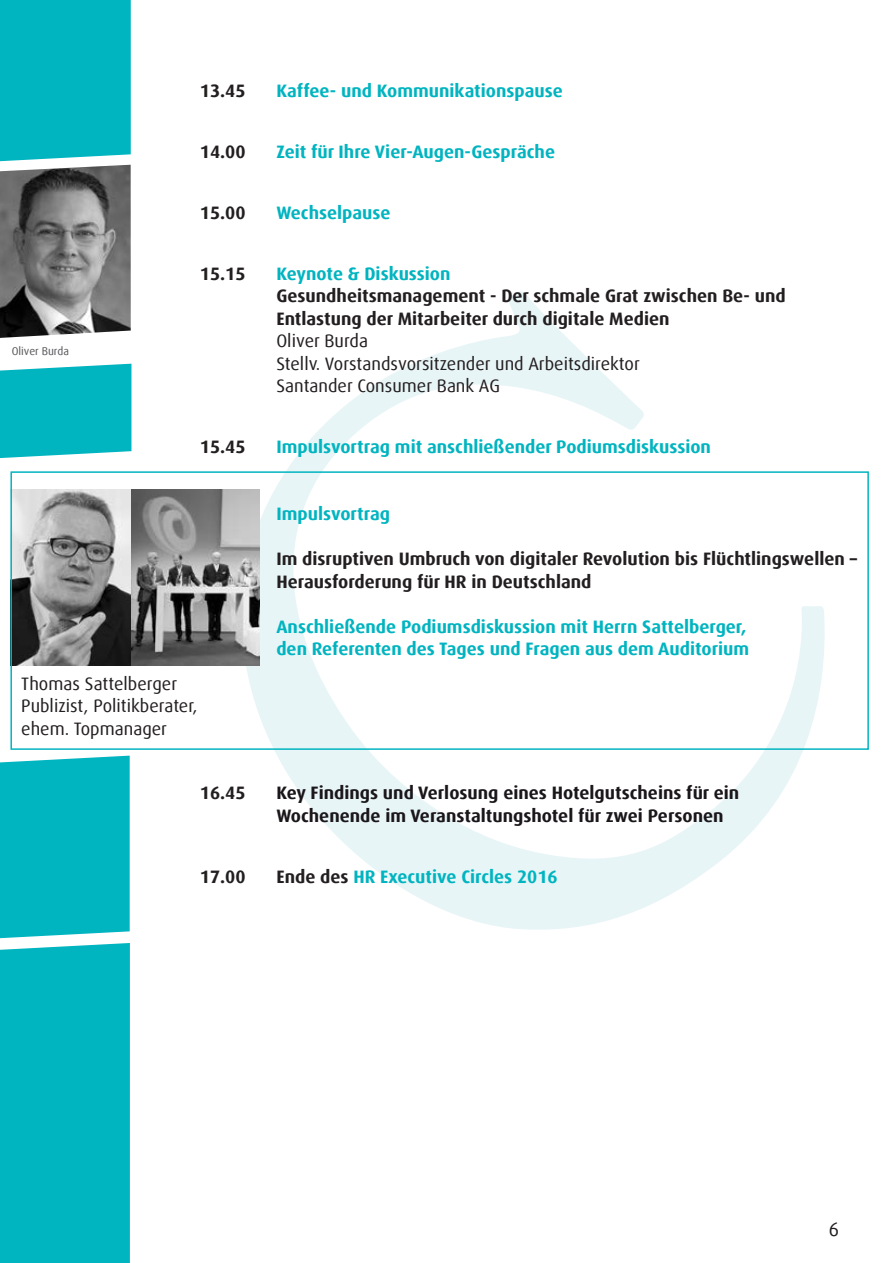
<style>
.page{position:relative;width:893px;height:1263px;background:#fff}
.page>*{position:absolute;margin:0;border:0;box-sizing:border-box;transform-origin:0 0}
.t1{font:19.5px "Dax Offc";color:#231f20}
.Copy_2{font:700 18px/22.5px "Dax Offc";color:#00b4c0}
.Copy_2-2{font:700 18px/22.5px "Dax Offc";color:#231f20}
.t2{font:18px/22.5px "Dax Offc";color:#231f20}
.t3{font:700 18px/22.5px "Dax Offc";color:#1a161a}
.Copy_2-3{font:11.25px "Dax Offc";color:#57585a}
.s1{color:#231f20}
</style>
<div class="page">
<svg style="left:235px;top:291px;width:590px;height:639px"></svg>
<div style="left:0;top:0;width:131px;height:161px;background:#00b4c0"></div>
<img style="left:0;top:165px;width:131px;height:173px">
<div style="left:0;top:756px;width:130px;height:507px;background:#00b4c0"></div>
<img style="left:13px;top:489px;width:247px;height:176px">
<div style="left:10px;top:471px;width:859px;height:279px;border:2px solid #00b4c0"></div>
<svg style="left:0;top:364px;width:131px;height:94px;background:#11b9c4"></svg>
<p class="Copy_2-2" style="left:200px;top:80px;width:47px">13.45</p>
<p class="Copy_2" style="left:276px;top:80px;width:288px">Kaffee- und Kommunikationspause</p>
<p class="Copy_2-2" style="left:200px;top:141px;width:47px">14.00</p>
<p class="Copy_2" style="left:276px;top:141px;width:280px">Zeit für Ihre Vier-Augen-Gespräche</p>
<p class="Copy_2-3" style="left:12px;top:344px;width:59px">Oliver Burda</p>
<p class="Copy_2-2" style="left:200px;top:201px;width:47px">15.00</p>
<p class="Copy_2" style="left:276px;top:201px;width:116px">Wechselpause</p>
<p class="Copy_2-2" style="left:200px;top:262px;width:47px">15.15</p>
<p class="Copy_2" style="left:276px;top:262px;width:176px">Keynote &amp; Diskussion</p>
<p class="Copy_2-2" style="left:276px;top:285px;width:511px">Gesundheitsmanagement - Der schmale Grat zwischen Be- und<br>Entlastung der Mitarbeiter durch digitale Medien</p>
<p class="t2" style="left:276px;top:330px;width:365px">Oliver Burda<br>Stellv. Vorstandsvorsitzender und Arbeitsdirektor<br>Santander Consumer Bank AG</p>
<p class="Copy_2-2" style="left:200px;top:435px;width:47px">15.45</p>
<p class="Copy_2" style="left:276px;top:435px;width:436px">Impulsvortrag mit anschließender Podiumsdiskussion</p>
<p class="Copy_2" style="left:276px;top:503px;width:115px">Impulsvortrag</p>
<p class="Copy_2-2" style="left:276px;top:548px;width:582px">Im disruptiven Umbruch von digitaler Revolution bis Flüchtlingswellen –<br>Herausforderung für HR in Deutschland</p>
<p class="Copy_2" style="left:276px;top:615px;width:474px">Anschließende Podiumsdiskussion mit Herrn Sattelberger, den Referenten des Tages und Fragen aus dem Auditorium</p>
<p class="t2" style="left:21px;top:672px;width:178px">Thomas Sattelberger<br>Publizist, Politikberater, ehem. Topmanager</p>
<p class="Copy_2-2" style="left:200px;top:782px;width:47px">16.45</p>
<p class="t3" style="left:276px;top:782px;width:464px">Key Findings und Verlosung eines Hotelgutscheins für ein<br>Wochenende im Veranstaltungshotel für zwei Personen</p>
<p class="Copy_2-2" style="left:200px;top:865px;width:47px">17.00</p>
<p class="Copy_2" style="left:276px;top:865px;width:283px"><span class="s1">Ende des</span> HR Executive Circles 2016</p>
<p class="t1" style="left:829px;top:1217px;width:12px">6</p>
</div>
